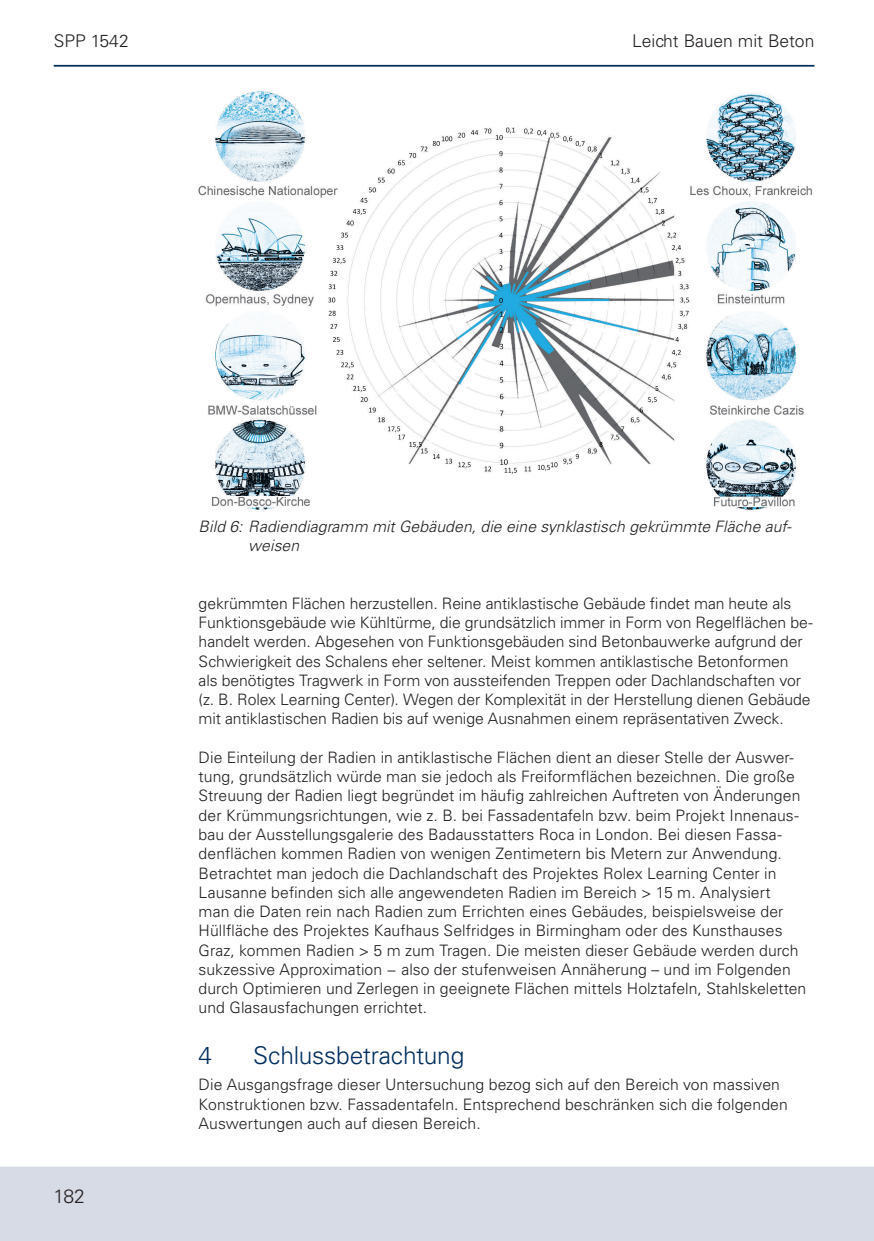
<style>
.page{position:relative;width:874px;height:1241px;background:#fff}
.page>*{position:absolute;margin:0;border:0;box-sizing:border-box;transform-origin:0 0}
.Titel_14_Pkt_4pt_hoc{font:300 24.5px "Univers LT Std";letter-spacing:-.01em;color:#002e5e}
.t1{font:300 19.25px "Univers LT Std";color:#231f20}
.t2{font:300 17.5px "Univers LT Std";color:#231f20}
.Fliesstext{font:300 15.75px/19.2px "Univers LT Std";color:#231f20}
.Bildtext{font:italic 300 15.75px/19.2px "Univers LT Std";letter-spacing:.005em;color:#231f20}
</style>
<div class="page">
<div style="left:0;top:1166px;width:873px;height:74px;background:#d7dbe6"></div>
<hr style="left:54px;top:65px;width:760px;height:2px;background:#002e5e">
<img style="left:198px;top:91px;width:614px;height:421px">
<p class="t2" style="left:54px;top:30px;width:76px">SPP 1542</p>
<p class="t2" style="left:632px;top:30px;width:183px">Leicht Bauen mit Beton</p>
<p class="Bildtext" style="left:248px;top:517px;width:544px;text-indent:-50px">Bild 6: Radiendiagramm mit Gebäuden, die eine synklastisch gekrümmte Fläche auf&shy;weisen</p>
<p class="t1" style="left:53px;top:1184px;width:33px">182</p>
<p class="Fliesstext" style="left:198px;top:593px;width:615px">gekrümmten Flächen herzustellen. Reine antiklastische Gebäude findet man heute als Funktionsgebäude wie Kühltürme, die grundsätzlich immer in Form von Regelflächen be&shy;handelt werden. Abgesehen von Funktionsgebäuden sind Betonbauwerke aufgrund der Schwierigkeit des Schalens eher seltener. Meist kommen antiklastische Betonformen<br>als benötigtes Tragwerk in Form von aussteifenden Treppen oder Dachlandschaften vor (z. B. Rolex Learning Center). Wegen der Komplexität in der Herstellung dienen Gebäude mit antiklastischen Radien bis auf wenige Ausnahmen einem repräsentativen Zweck.</p>
<p class="Fliesstext" style="left:198px;top:747px;width:609px">Die Einteilung der Radien in antiklastische Flächen dient an dieser Stelle der Auswer&shy;tung, grundsätzlich würde man sie jedoch als Freiformflächen bezeichnen. Die große Streuung der Radien liegt begründet im häufig zahlreichen Auftreten von Änderungen der Krümmungsrichtungen, wie z. B. bei Fassadentafeln bzw. beim Projekt Innenaus&shy;bau der Ausstellungsgalerie des Badausstatters Roca in London. Bei diesen Fassa&shy;denflächen kommen Radien von wenigen Zentimetern bis Metern zur Anwendung.<br>Betrachtet man jedoch die Dachlandschaft des Projektes Rolex Learning Center in Lausanne befinden sich alle angewendeten Radien im Bereich &gt; 15 m. Analysiert<br>man die Daten rein nach Radien zum Errichten eines Gebäudes, beispielsweise der Hüllfläche des Projektes Kaufhaus Selfridges in Birmingham oder des Kunsthauses Graz, kommen Radien &gt; 5 m zum Tragen. Die meisten dieser Gebäude werden durch sukzessive Approximation − also der stufenweisen Annäherung – und im Folgenden durch Optimieren und Zerlegen in geeignete Flächen mittels Holztafeln, Stahlskeletten und Glasausfachungen errichtet.</p>
<p class="Titel_14_Pkt_4pt_hoc" style="left:198px;top:1040px;width:15px">4</p>
<p class="Titel_14_Pkt_4pt_hoc" style="left:253px;top:1040px;width:212px">Schlussbetrachtung</p>
<p class="Fliesstext" style="left:198px;top:1075px;width:590px">Die Ausgangsfrage dieser Untersuchung bezog sich auf den Bereich von massiven<br>Konstruktionen bzw. Fassadentafeln. Entsprechend beschränken sich die folgenden<br>Auswertungen auch auf diesen Bereich.</p>
</div>
